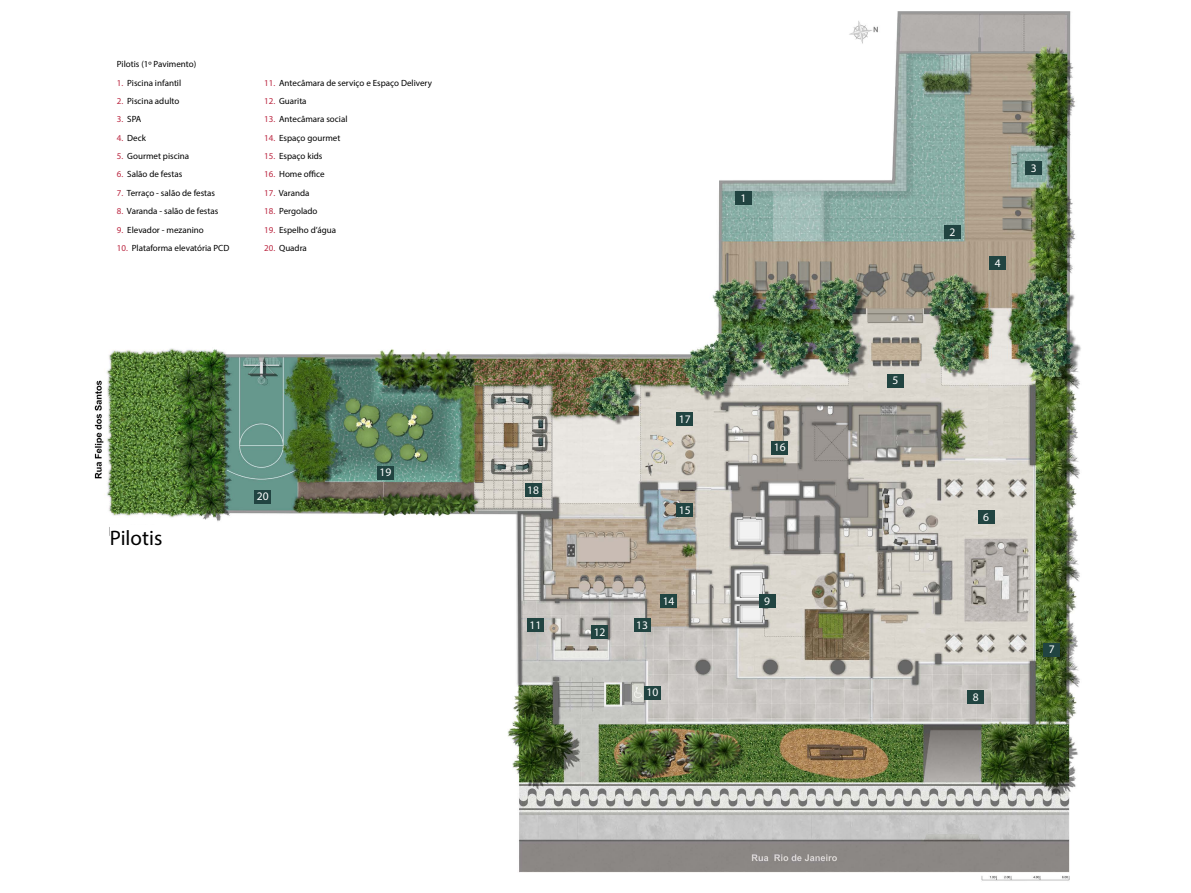
<style>
.page{position:relative;width:1191px;height:893px;background:#fff}
.page>*{position:absolute;margin:0;border:0;box-sizing:border-box;transform-origin:0 0}
.t1{font:21px "Myriad Pro";color:#000}
.t2{font:11.55px "Myriad Pro";letter-spacing:-.005em;color:#fff}
.t3{font:9px "Myriad Pro";color:#000}
.s1{color:#bb2741}
</style>
<div class="page">
<img style="left:94px;top:11px;width:987px;height:870px">
<div style="left:110px;top:526px;width:111px;height:21px;background:#fff"></div>
<div style="left:255px;top:490px;width:16px;height:13px;background:#214441"></div>
<div style="left:377px;top:466px;width:16px;height:13px;background:#214441"></div>
<div style="left:525px;top:483px;width:16px;height:14px;background:#214441"></div>
<div style="left:676px;top:412px;width:17px;height:14px;background:#214441"></div>
<div style="left:771px;top:441px;width:17px;height:13px;background:#214441"></div>
<div style="left:676px;top:503px;width:17px;height:14px;background:#214441"></div>
<div style="left:660px;top:595px;width:16px;height:13px;background:#214441"></div>
<div style="left:634px;top:618px;width:16px;height:14px;background:#214441"></div>
<div style="left:591px;top:625px;width:16px;height:14px;background:#214441"></div>
<div style="left:527px;top:618px;width:16px;height:14px;background:#214441"></div>
<div style="left:644px;top:686px;width:16px;height:13px;background:#214441"></div>
<div style="left:759px;top:595px;width:16px;height:13px;background:#214441"></div>
<div style="left:967px;top:690px;width:17px;height:14px;background:#214441"></div>
<div style="left:1043px;top:643px;width:16px;height:13px;background:#214441"></div>
<div style="left:978px;top:510px;width:16px;height:14px;background:#214441"></div>
<div style="left:887px;top:374px;width:16px;height:13px;background:#214441"></div>
<div style="left:989px;top:256px;width:16px;height:14px;background:#214441"></div>
<div style="left:1025px;top:161px;width:16px;height:14px;background:#214441"></div>
<div style="left:944px;top:225px;width:16px;height:14px;background:#214441"></div>
<div style="left:735px;top:191px;width:16px;height:14px;background:#214441"></div>
<div style="left:48px;top:0;width:351px;height:309px;background:#fff"></div>
<p class="t3" style="left:117px;top:59px;width:81px">Pilotis (1º Pavimento)</p>
<p class="t3" style="left:117px;top:77px;width:66px"><span class="s1">1.</span> Piscina infantil</p>
<p class="t3" style="left:117px;top:95px;width:64px"><span class="s1">2.</span> Piscina adulto</p>
<p class="t3" style="left:117px;top:114px;width:26px"><span class="s1">3.</span> SPA</p>
<p class="t3" style="left:117px;top:132px;width:31px"><span class="s1">4.</span> Deck</p>
<p class="t3" style="left:117px;top:150px;width:74px"><span class="s1">5.</span> Gourmet piscina</p>
<p class="t3" style="left:117px;top:169px;width:67px"><span class="s1">6.</span> Salão de festas</p>
<p class="t3" style="left:117px;top:187px;width:100px"><span class="s1">7.</span> Terraço - salão de festas</p>
<p class="t3" style="left:117px;top:206px;width:103px"><span class="s1">8.</span> Varanda - salão de festas</p>
<p class="t3" style="left:117px;top:224px;width:88px"><span class="s1">9.</span> Elevador - mezanino</p>
<p class="t3" style="left:117px;top:242px;width:114px"><span class="s1">10.</span> Plataforma elevatória PCD</p>
<p class="t3" style="left:264px;top:77px;width:169px"><span class="s1">11.</span> Antecâmara de serviço e Espaço Delivery</p>
<p class="t3" style="left:264px;top:95px;width:44px"><span class="s1">12.</span> Guarita</p>
<p class="t3" style="left:264px;top:114px;width:85px"><span class="s1">13.</span> Antecâmara social</p>
<p class="t3" style="left:264px;top:132px;width:78px"><span class="s1">14.</span> Espaço gourmet</p>
<p class="t3" style="left:264px;top:150px;width:60px"><span class="s1">15.</span> Espaço kids</p>
<p class="t3" style="left:264px;top:169px;width:62px"><span class="s1">16.</span> Home office</p>
<p class="t3" style="left:264px;top:187px;width:47px"><span class="s1">17.</span> Varanda</p>
<p class="t3" style="left:264px;top:206px;width:55px"><span class="s1">18.</span> Pergolado</p>
<p class="t3" style="left:264px;top:224px;width:73px"><span class="s1">19.</span> Espelho d’água</p>
<p class="t3" style="left:264px;top:242px;width:44px"><span class="s1">20.</span> Quadra</p>
<h1 class="t1" style="left:110px;top:525px;width:54px">Pilotis</h1>
<p class="t2" style="left:257px;top:489px;width:13px">20</p>
<p class="t2" style="left:380px;top:465px;width:13px">19</p>
<p class="t2" style="left:740px;top:191px;width:7px">1</p>
<p class="t2" style="left:527px;top:483px;width:13px">18</p>
<p class="t2" style="left:529px;top:618px;width:13px">11</p>
<p class="t2" style="left:679px;top:412px;width:13px">17</p>
<p class="t2" style="left:679px;top:503px;width:13px">15</p>
<p class="t2" style="left:593px;top:624px;width:13px">12</p>
<p class="t2" style="left:636px;top:618px;width:13px">13</p>
<p class="t2" style="left:662px;top:594px;width:13px">14</p>
<p class="t2" style="left:646px;top:685px;width:13px">10</p>
<p class="t2" style="left:774px;top:440px;width:13px">16</p>
<p class="t2" style="left:764px;top:594px;width:7px">9</p>
<p class="t2" style="left:892px;top:373px;width:7px">5</p>
<p class="t2" style="left:949px;top:225px;width:7px">2</p>
<p class="t2" style="left:1030px;top:161px;width:7px">3</p>
<p class="t2" style="left:994px;top:256px;width:7px">4</p>
<p class="t2" style="left:983px;top:510px;width:7px">6</p>
<p class="t2" style="left:972px;top:690px;width:7px">8</p>
<p class="t2" style="left:1048px;top:642px;width:7px">7</p>
</div>
